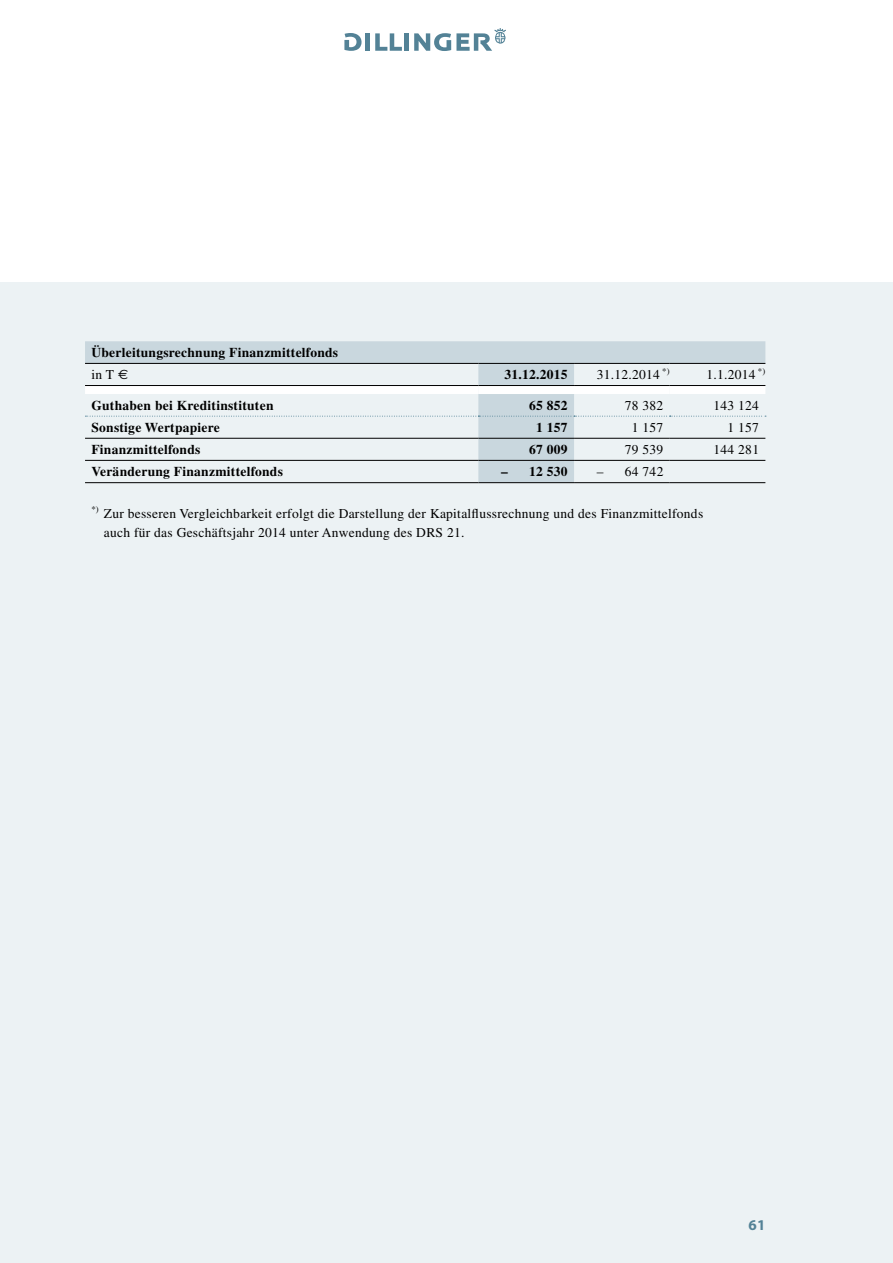
<style>
.page{position:relative;width:893px;height:1263px;background:#fff}
.page>*{position:absolute;margin:0;border:0;box-sizing:border-box;transform-origin:0 0}
.t1{font:700 15px "Myriad Pro";color:#538296}
.t2{font:13.5px/19.5px "Times LT Std";letter-spacing:.02em;color:#000}
.t3{font:700 13.5px/22px "Times LT Std";letter-spacing:.02em;color:#000}
.s1{font-weight:400}
.s2{font-family:"Euro Sans";font-weight:400}
</style>
<div class="page">
<div style="left:0;top:283px;width:893px;height:980px;background:#ecf2f4"></div>
<div style="left:365px;top:33px;width:5px;height:18px;background:#538296"></div>
<svg style="left:375px;top:33px;width:27px;height:18px"></svg>
<div style="left:404px;top:33px;width:5px;height:18px;background:#538296"></div>
<svg style="left:344px;top:33px;width:18px;height:18px"></svg>
<svg style="left:414px;top:28px;width:92px;height:23px"></svg>
<svg style="left:85px;top:341px;width:680px;height:141px"></svg>
<div style="left:85px;top:386px;width:680px;height:8px;background:#fff"></div>
<hr style="left:85px;top:385px;width:393px;height:1px;background:#000">
<hr style="left:478px;top:385px;width:96px;height:1px;background:#000">
<hr style="left:574px;top:385px;width:96px;height:1px;background:#000">
<hr style="left:670px;top:385px;width:95px;height:1px;background:#000">
<svg style="left:85px;top:416px;width:681px;height:1px"></svg>
<hr style="left:85px;top:363px;width:393px;height:1px;background:#000">
<hr style="left:478px;top:363px;width:96px;height:1px;background:#000">
<hr style="left:574px;top:363px;width:96px;height:1px;background:#000">
<hr style="left:670px;top:363px;width:95px;height:1px;background:#000">
<hr style="left:85px;top:482px;width:393px;height:1px;background:#000">
<hr style="left:478px;top:482px;width:96px;height:1px;background:#000">
<hr style="left:574px;top:482px;width:96px;height:1px;background:#000">
<hr style="left:670px;top:482px;width:95px;height:1px;background:#000">
<hr style="left:85px;top:460px;width:393px;height:1px;background:#000">
<hr style="left:478px;top:460px;width:96px;height:1px;background:#000">
<hr style="left:574px;top:460px;width:96px;height:1px;background:#000">
<hr style="left:670px;top:460px;width:95px;height:1px;background:#000">
<hr style="left:85px;top:438px;width:393px;height:1px;background:#000">
<hr style="left:478px;top:438px;width:96px;height:1px;background:#000">
<hr style="left:574px;top:438px;width:96px;height:1px;background:#000">
<hr style="left:670px;top:438px;width:95px;height:1px;background:#000">
<p class="t3" style="left:91px;top:341px;width:248px">Überleitungsrechnung Finanzmittelfonds <span class="s1">in T</span> <span class="s2">E</span></p>
<p class="t3" style="left:504px;top:363px;width:65px">31.12.2015</p>
<p class="t2" style="left:597px;top:365px;width:74px">31.12.2014 <sup>*)</sup></p>
<p class="t2" style="left:707px;top:365px;width:60px">1.1.2014 <sup>*)</sup></p>
<p class="t3" style="left:91px;top:394px;width:184px">Guthaben bei Kreditinstituten</p>
<p class="t3" style="left:529px;top:394px;width:40px">65 852</p>
<p class="t2" style="left:625px;top:395px;width:40px">78 382</p>
<p class="t2" style="left:713px;top:395px;width:47px">143 124</p>
<p class="t3" style="left:91px;top:416px;width:130px">Sonstige Wertpapiere</p>
<p class="t3" style="left:536px;top:416px;width:33px">1 157</p>
<p class="t2" style="left:632px;top:417px;width:33px">1 157</p>
<p class="t2" style="left:728px;top:417px;width:33px">1 157</p>
<p class="t3" style="left:91px;top:438px;width:110px">Finanzmittelfonds</p>
<p class="t3" style="left:529px;top:438px;width:40px">67 009</p>
<p class="t2" style="left:625px;top:440px;width:40px">79 539</p>
<p class="t2" style="left:714px;top:440px;width:47px">144 281</p>
<p class="t3" style="left:91px;top:460px;width:193px">Veränderung Finanzmittelfonds</p>
<p class="t3" style="left:501px;top:460px;width:68px">– 12 530</p>
<p class="t2" style="left:597px;top:462px;width:68px">– 64 742</p>
<p class="t2" style="left:104px;top:503px;width:601px;text-indent:-12px"><sup>*)</sup> Zur besseren Vergleichbarkeit erfolgt die Darstellung der Kapitalflussrechnung und des Finanzmittelfonds auch für das Geschäftsjahr 2014 unter Anwendung des DRS 21.</p>
<p class="t1" style="left:749px;top:1215px;width:18px">61</p>
</div>
